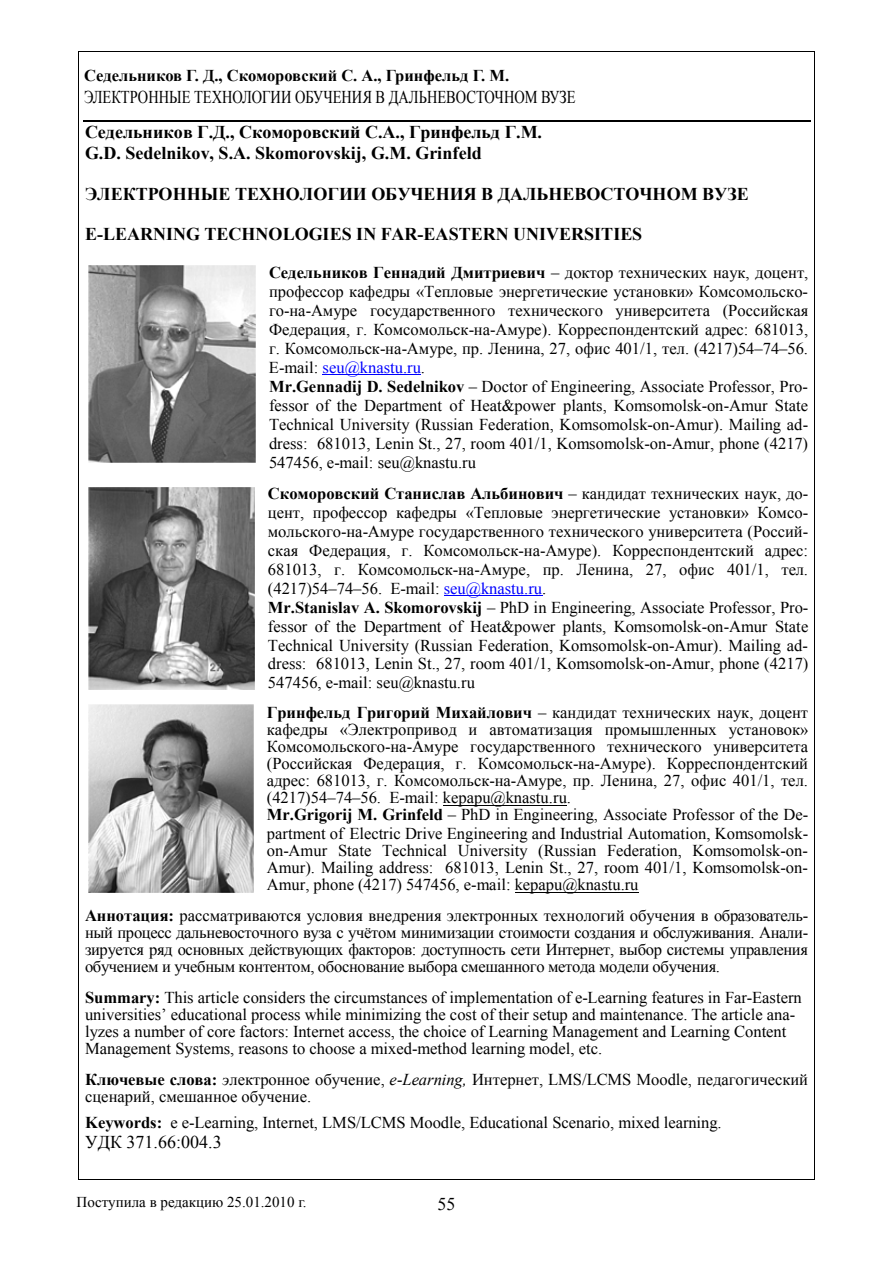
<style>
.page{position:relative;width:893px;height:1263px;background:#fff}
.page>*{position:absolute;margin:0;border:0;box-sizing:border-box;transform-origin:0 0}
.t1{font:700 18px/20.7px "Times New Roman";color:#000}
.t2{font:18px "Times New Roman";color:#000;scale:.8 1}
.t3{font:18px "Times New Roman";color:#000}
.t4{font:16.5px/18.9px "Times New Roman";color:#000}
.t5{font:700 16.5px "Times New Roman";color:#000}
.t6{font:15px "Times New Roman";color:#000}
.s1{font-weight:700}
.s2{color:#00f}
.s3{font-style:italic}
</style>
<div class="page">
<hr style="left:83px;top:120px;width:727px;height:1px;background:#000">
<hr style="left:79px;top:51px;width:735px;height:1px;background:#000">
<hr style="left:78px;top:52px;width:1px;height:1127px;background:#000">
<hr style="left:814px;top:52px;width:1px;height:1127px;background:#000">
<hr style="left:79px;top:1179px;width:735px;height:1px;background:#000">
<hr style="left:323px;top:375px;width:98px;height:1px;background:#00f">
<hr style="left:444px;top:595px;width:98px;height:1px;background:#00f">
<hr style="left:443px;top:805px;width:124px;height:1px;background:#000">
<hr style="left:515px;top:892px;width:124px;height:1px;background:#000">
<img style="left:89px;top:265px;width:166px;height:197px">
<img style="left:89px;top:487px;width:165px;height:203px">
<img style="left:89px;top:704px;width:164px;height:188px">
<p class="t5" style="left:84px;top:64px;width:427px">Седельников Г. Д., Скоморовский С. А., Гринфельд Г. М.</p>
<p class="t2" style="left:84px;top:85px;width:616px">ЭЛЕКТРОННЫЕ ТЕХНОЛОГИИ ОБУЧЕНИЯ В ДАЛЬНЕВОСТОЧНОМ ВУЗЕ</p>
<p class="t1" style="left:85px;top:121px;width:459px">Седельников Г.Д., Скоморовский С.А., Гринфельд Г.М.<br>G.D. Sedelnikov, S.A. Skomorovskij, G.M. Grinfeld</p>
<p class="t1" style="left:85px;top:183px;width:665px">ЭЛЕКТРОННЫЕ ТЕХНОЛОГИИ ОБУЧЕНИЯ В ДАЛЬНЕВОСТОЧНОМ ВУЗЕ</p>
<p class="t1" style="left:85px;top:223px;width:559px">E-LEARNING TECHNOLOGIES IN FAR-EASTERN UNIVERSITIES</p>
<p class="t4" style="left:269px;top:263px;width:541px"><span class="s1">Седельников Геннадий Дмитриевич</span> – доктор технических наук, доцент, профессор кафедры «Тепловые энергетические установки» Комсомольско&shy;го-на-Амуре государственного технического университета (Российская Федерация, г. Комсомольск-на-Амуре). Корреспондентский адрес: 681013, г. Комсомольск-на-Амуре, пр. Ленина, 27, офис 401/1, тел. (4217)54–74–56.<br>E-mail: <span class="s2">seu@knastu.ru</span>.<br><span class="s1">Mr.Gennadij D. Sedelnikov</span> – Doctor of Engineering, Associate Professor, Pro&shy;fessor of the Department of Heat&amp;power plants, Komsomolsk-on-Amur State Technical University (Russian Federation, Komsomolsk-on-Amur). Mailing ad&shy;dress: 681013, Lenin St., 27, room 401/1, Komsomolsk-on-Amur, phone (4217)<br>547456, e-mail: seu@knastu.ru</p>
<p class="t4" style="left:268px;top:483px;width:542px"><span class="s1">Скоморовский Станислав Альбинович</span> – кандидат технических наук, до&shy;цент, профессор кафедры «Тепловые энергетические установки» Комсо&shy;мольского-на-Амуре государственного технического университета (Россий&shy;ская Федерация, г. Комсомольск-на-Амуре). Корреспондентский адрес:<br>681013, г. Комсомольск-на-Амуре, пр. Ленина, 27, офис 401/1, тел. (4217)54–74–56. E-mail: <span class="s2">seu@knastu.ru</span>.<br><span class="s1">Mr.Stanislav A. Skomorovskij</span> – PhD in Engineering, Associate Professor, Pro&shy;fessor of the Department of Heat&amp;power plants, Komsomolsk-on-Amur State Technical University (Russian Federation, Komsomolsk-on-Amur). Mailing ad&shy;dress: 681013, Lenin St., 27, room 401/1, Komsomolsk-on-Amur, phone (4217)<br>547456, e-mail: seu@knastu.ru</p>
<p class="t4" style="left:267px;top:703px;width:543px;line-height:17.2px"><span class="s1">Гринфельд Григорий Михайлович</span> – кандидат технических наук, доцент кафедры «Электропривод и автоматизация промышленных установок» Комсомольского-на-Амуре государственного технического университета (Российская Федерация, г. Комсомольск-на-Амуре). Корреспондентский адрес: 681013, г. Комсомольск-на-Амуре, пр. Ленина, 27, офис 401/1, тел. (4217)54–74–56. E-mail: kepapu@knastu.ru.<br><span class="s1">Mr.Grigorij M. Grinfeld</span> – PhD in Engineering, Associate Professor of the De&shy;partment of Electric Drive Engineering and Industrial Automation, Komsomolsk&shy;on-Amur State Technical University (Russian Federation, Komsomolsk-on-Amur). Mailing address: 681013, Lenin St., 27, room 401/1, Komsomolsk-on-Amur, phone (4217) 547456, e-mail: kepapu@knastu.ru</p>
<p class="t4" style="left:85px;top:906px;width:725px;line-height:17.1px;text-align:justify"><span class="s1">Аннотация:</span> рассматриваются условия внедрения электронных технологий обучения в образователь&shy;ный процесс дальневосточного вуза с учётом минимизации стоимости создания и обслуживания. Анали&shy;зируется ряд основных действующих факторов: доступность сети Интернет, выбор системы управления обучением и учебным контентом, обоснование выбора смешанного метода модели обучения.</p>
<p class="t4" style="left:85px;top:988px;width:718px;line-height:17.1px"><span class="s1">Summary:</span> This article considers the circumstances of implementation of e-Learning features in Far-Eastern universities’ educational process while minimizing the cost of their setup and maintenance. The article ana&shy;lyzes a number of core factors: Internet access, the choice of Learning Management and Learning Content Management Systems, reasons to choose a mixed-method learning model, etc.</p>
<p class="t4" style="left:85px;top:1071px;width:724px;line-height:17.1px"><span class="s1">Ключевые слова:</span> <span class="s3">э</span>лектронное обучение, <span class="s3">e-Learning,</span> Интернет, LMS/LCMS Moodle, педагогический сценарий, смешанное обучение.</p>
<p class="t4" style="left:85px;top:1113px;width:638px"><span class="s1">Keywords:</span> e e-Learning, Internet, LMS/LCMS Moodle, Educational Scenario, mixed learning.</p>
<p class="t3" style="left:85px;top:1130px;width:138px">УДК 371.66:004.3</p>
<p class="t6" style="left:77px;top:1192px;width:232px">Поступила в редакцию 25.01.2010 г.</p>
<p class="t3" style="left:437px;top:1191px;width:19px">55</p>
</div>
